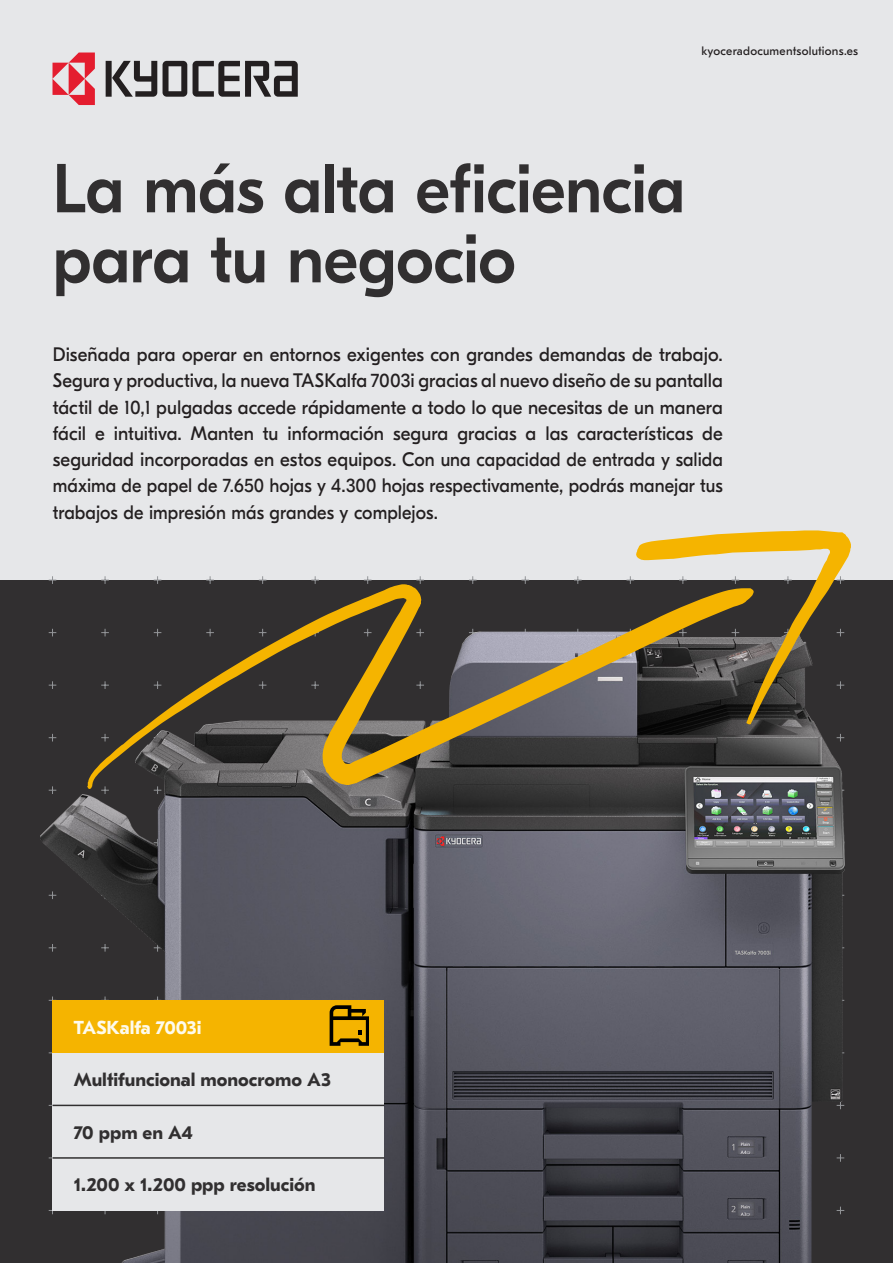
<style>
.page{position:relative;width:893px;height:1263px;background:#e6e7e9}
.page>*{position:absolute;margin:0;border:0;box-sizing:border-box;transform-origin:0 0}
.KYO_01_Title{font:500 69.15px/70.1px "GT Eesti Pro Display";letter-spacing:-.005em;color:#312f30}
.KYO_01_Title-2{font:19.5px/26.2px "GT Eesti Pro Display";color:#231f20;text-align:justify}
.Signposting{font:700 18.75px "GT Eesti Pro Text";color:#312f30}
.Signposting-2{font:700 18.75px "GT Eesti Pro Text";color:#fefbed}
.Paragraph_-_Regular{font:12px "GT Eesti Pro Text";letter-spacing:.015em;color:#231f20}
</style>
<div class="page">
<div style="left:0;top:580px;width:893px;height:683px;background:#312f30"></div>
<svg style="left:193px;top:61px;width:105px;height:36px"></svg>
<svg style="left:163px;top:61px;width:24px;height:36px"></svg>
<svg style="left:106px;top:61px;width:51px;height:36px"></svg>
<svg style="left:53px;top:53px;width:42px;height:52px"></svg>
<img style="left:40px;top:629px;width:804px;height:634px">
<div style="left:53px;top:1158px;width:331px;height:52px;background:#e6e7e9"></div>
<div style="left:53px;top:1105px;width:331px;height:53px;background:#e6e7e9"></div>
<div style="left:53px;top:1053px;width:331px;height:52px;background:#e6e7e9"></div>
<div style="left:53px;top:1000px;width:331px;height:53px;background:#f5b400"></div>
<hr style="left:53px;top:1105px;width:331px;height:1px;background:#312f30">
<hr style="left:53px;top:1157px;width:331px;height:2px;background:#312f30">
<svg style="left:330px;top:1005px;width:39px;height:40px"></svg>
<svg style="left:636px;top:530px;width:215px;height:194px"></svg>
<svg style="left:87px;top:584px;width:667px;height:205px"></svg>
<p class="Paragraph_-_Regular" style="left:701px;top:44px;width:158px">kyoceradocumentsolutions.es</p>
<p class="KYO_01_Title" style="left:53px;top:155px;width:634px">La más alta eficiencia para tu negocio</p>
<p class="KYO_01_Title-2" style="left:53px;top:342px;width:672px">Diseñada para operar en entornos exigentes con grandes demandas de trabajo.<br>Segura y productiva, la nueva TASKalfa 7003i gracias al nuevo diseño de su pantalla táctil de 10,1 pulgadas accede rápidamente a todo lo que necesitas de un manera fácil e intuitiva. Manten tu información segura gracias a las características de seguridad incorporadas en estos equipos. Con una capacidad de entrada y salida máxima de papel de 7.650 hojas y 4.300 hojas respectivamente, podrás manejar tus trabajos de impresión más grandes y complejos.</p>
<p class="Signposting-2" style="left:74px;top:1017px;width:129px">TASKalfa 7003i</p>
<p class="Signposting" style="left:74px;top:1069px;width:259px">Multifuncional monocromo A3</p>
<p class="Signposting" style="left:74px;top:1122px;width:120px">70 ppm en A4</p>
<p class="Signposting" style="left:74px;top:1174px;width:243px">1.200 x 1.200 ppp resolución</p>
</div>
